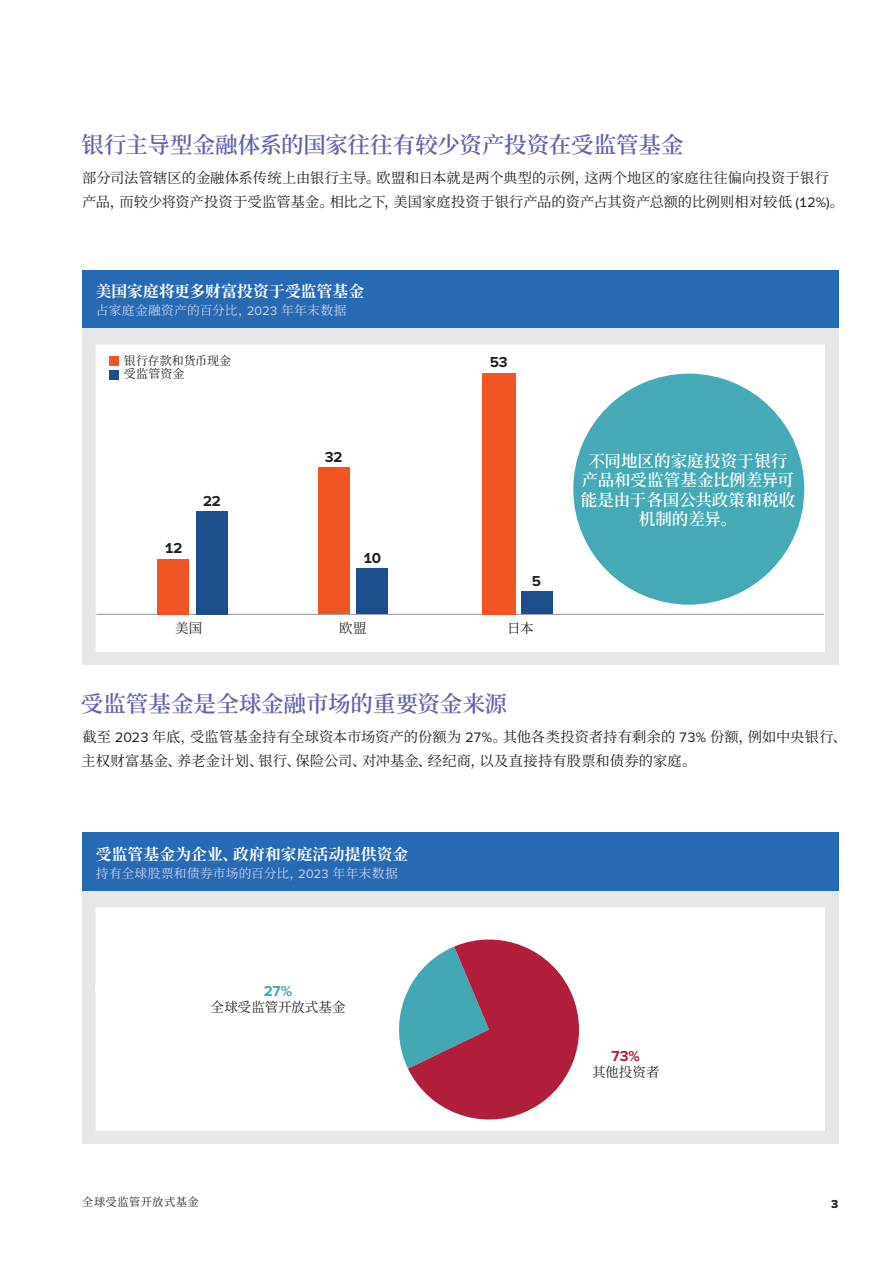
<style>
.page{position:relative;width:893px;height:1263px;background:#fff}
.page>*{position:absolute;margin:0;border:0;box-sizing:border-box;transform-origin:0 0}
.t1{font:600 22.5px "Source Han Serif CN";letter-spacing:-.005em;color:#6163ad}
.t2{font:600 16.5px/19.5px "Source Han Serif CN";color:#fff;text-align:center}
.t3{font:700 15.75px "Source Han Serif CN";letter-spacing:.01em;color:#fff}
.t4{font:700 15px "Proxima Nova";letter-spacing:-.045em;color:#231f20}
.t5{font:700 15px "Proxima Nova";color:#b01e3c}
.t6{font:700 15px "Proxima Nova";color:#44a8b4}
.t7{font:14.25px/24px "Source Han Serif CN";letter-spacing:.005em;color:#231f20}
.t8{font:13.5px "Source Han Serif CN";letter-spacing:.005em;color:#231f20}
.t9{font:12.75px "Source Han Serif CN";letter-spacing:.02em;color:#cfd5eb}
.t10{font:12px/13.5px "Source Han Serif CN";letter-spacing:.005em;color:#231f20}
.t11{font:12px "Proxima Nova Extrabld";color:#231f20}
.t12{font:11.25px "Source Han Serif CN";letter-spacing:.04em;color:#231f20}
.s1{font-family:"Proxima Nova"}
</style>
<div class="page">
<div style="left:82px;top:832px;width:756px;height:59px;background:#2869b3"></div>
<div style="left:82px;top:891px;width:756px;height:253px;background:#e6e7e9"></div>
<div style="left:96px;top:908px;width:728px;height:222px;background:#fff"></div>
<svg style="left:399px;top:939px;width:180px;height:181px"></svg>
<div style="left:96px;top:907px;width:729px;height:224px;border:1px solid #fff"></div>
<div style="left:82px;top:270px;width:756px;height:58px;background:#2869b3"></div>
<div style="left:82px;top:328px;width:756px;height:337px;background:#e6e7e9"></div>
<div style="left:96px;top:345px;width:728px;height:306px;background:#fff"></div>
<hr style="left:96px;top:614px;width:729px;height:1px;background:#939598">
<div style="left:158px;top:559px;width:31px;height:55px;background:#f15524"></div>
<div style="left:318px;top:467px;width:31px;height:147px;background:#f15524"></div>
<div style="left:482px;top:373px;width:33px;height:241px;background:#f15524"></div>
<div style="left:196px;top:511px;width:32px;height:103px;background:#1c4f8a"></div>
<div style="left:356px;top:568px;width:32px;height:46px;background:#1c4f8a"></div>
<div style="left:521px;top:591px;width:31px;height:23px;background:#1c4f8a"></div>
<div style="left:109px;top:370px;width:9px;height:9px;background:#1c4f8a"></div>
<div style="left:109px;top:356px;width:9px;height:9px;background:#f15524"></div>
<div style="left:573px;top:374px;width:231px;height:231px;background:#45aab5;border-radius:50%"></div>
<p class="t1" style="left:81px;top:132px;width:604px">银行主导型金融体系的国家往往有较少资产投资在受监管基金</p>
<p class="t7" style="left:82px;top:166px;width:764px">部分司法管辖区的金融体系传统上由银行主导。欧盟和日本就是两个典型的示例，这两个地区的家庭往往偏向投资于银行产品，而较少将资产投资于受监管基金。相比之下，美国家庭投资于银行产品的资产占其资产总额的比例则相对较低 <span class="s1">(12%)</span>。</p>
<p class="t3" style="left:96px;top:282px;width:270px">美国家庭将更多财富投资于受监管基金</p>
<p class="t9" style="left:96px;top:303px;width:252px">占家庭金融资产的百分比，<span class="s1">2023</span> 年年末数据</p>
<p class="t10" style="left:124px;top:354px;width:109px">银行存款和货币现金受监管资金</p>
<p class="t4" style="left:164px;top:537px;width:20px">12</p>
<p class="t4" style="left:203px;top:490px;width:20px">22</p>
<p class="t4" style="left:325px;top:446px;width:20px">32</p>
<p class="t4" style="left:363px;top:547px;width:19px">10</p>
<p class="t4" style="left:490px;top:351px;width:20px">53</p>
<p class="t4" style="left:532px;top:570px;width:11px">5</p>
<p class="t8" style="left:175px;top:620px;width:29px">美国</p>
<p class="t8" style="left:339px;top:620px;width:29px">欧盟</p>
<p class="t8" style="left:507px;top:620px;width:28px">日本</p>
<p class="t2" style="left:581px;top:451px;width:216px">不同地区的家庭投资于银行产品和受监管基金比例差异可能是由于各国公共政策和税收机制的差异。</p>
<p class="t1" style="left:81px;top:691px;width:428px">受监管基金是全球金融市场的重要资金来源</p>
<p class="t7" style="left:82px;top:725px;width:767px">截至 <span class="s1">2023</span> 年底，受监管基金持有全球资本市场资产的份额为 <span class="s1">27%</span>。其他各类投资者持有剩余的 <span class="s1">73%</span> 份额，例如中央银行、主权财富基金、养老金计划、银行、保险公司、对冲基金、经纪商，以及直接持有股票和债券的家庭。</p>
<p class="t3" style="left:96px;top:845px;width:314px">受监管基金为企业、政府和家庭活动提供资金</p>
<p class="t9" style="left:96px;top:866px;width:304px">持有全球股票和债券市场的百分比，<span class="s1">2023</span> 年年末数据</p>
<p class="t6" style="left:264px;top:982px;width:30px">27%</p>
<p class="t8" style="left:211px;top:999px;width:136px">全球受监管开放式基金</p>
<p class="t5" style="left:612px;top:1047px;width:30px">73%</p>
<p class="t8" style="left:592px;top:1064px;width:69px">其他投资者</p>
<p class="t12" style="left:82px;top:1195px;width:118px">全球受监管开放式基金</p>
<p class="t11" style="left:831px;top:1195px;width:9px">3</p>
</div>
